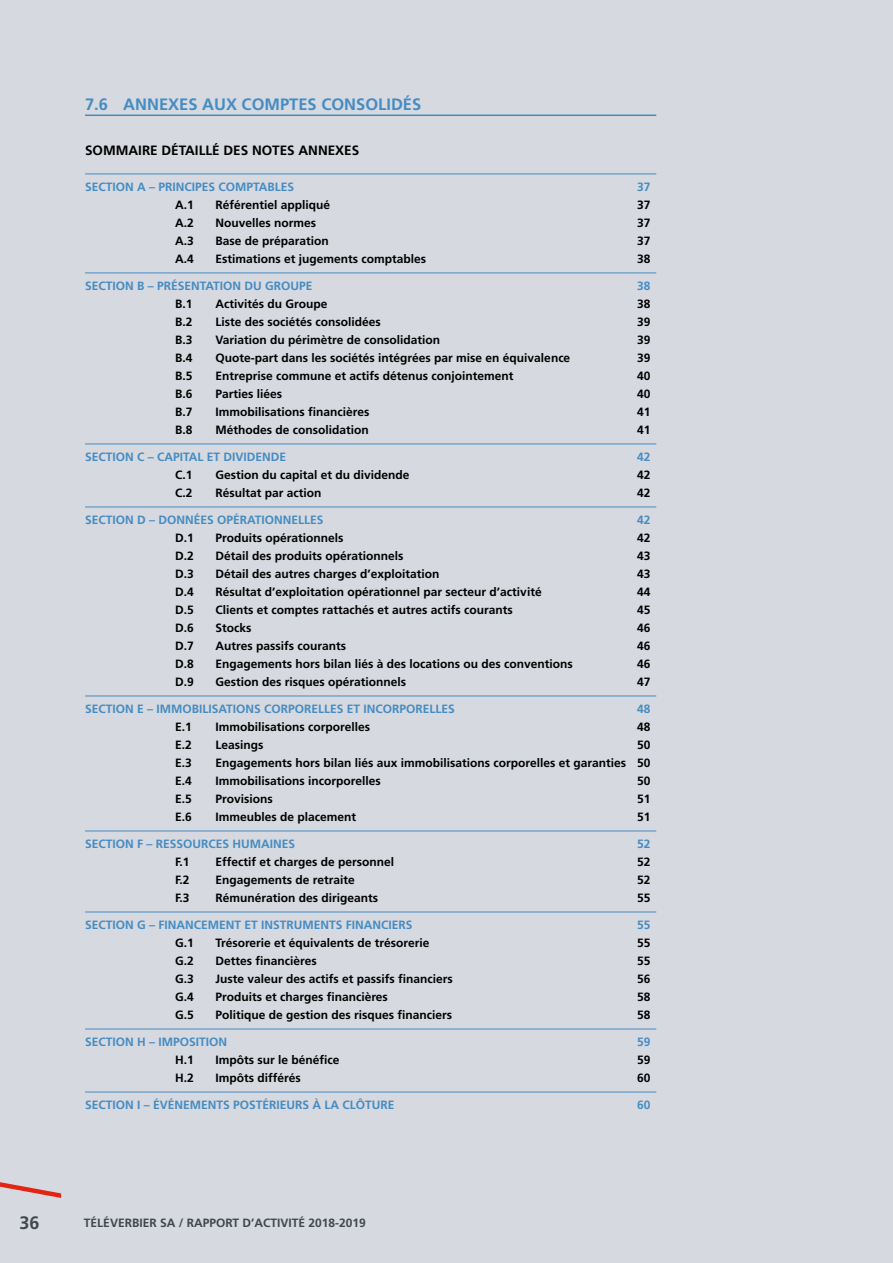
<style>
.page{position:relative;width:893px;height:1263px;background:#d6d9df}
.page>*{position:absolute;margin:0;border:0;box-sizing:border-box;transform-origin:0 0}
.t1{font:700 18px "Frutiger";color:#404750}
.t2{font:700 16.5px "Frutiger";color:#458cc3}
.t3{font:700 13.5px "Frutiger";color:#000}
.t4{font:700 12px "Frutiger";color:#000}
.t5{font:700 12px "Frutiger";color:#458cc3}
.t6{font:700 12px "Frutiger";color:#404750}
</style>
<div class="page">
<hr style="left:85px;top:115px;width:571px;height:1px;background:#458cc3">
<hr style="left:85px;top:174px;width:571px;height:1px;background:#458cc3">
<hr style="left:85px;top:273px;width:571px;height:1px;background:#458cc3">
<hr style="left:85px;top:444px;width:571px;height:1px;background:#458cc3">
<hr style="left:85px;top:507px;width:571px;height:1px;background:#458cc3">
<hr style="left:85px;top:696px;width:571px;height:1px;background:#458cc3">
<hr style="left:85px;top:831px;width:571px;height:1px;background:#458cc3">
<hr style="left:85px;top:912px;width:571px;height:1px;background:#458cc3">
<hr style="left:85px;top:1029px;width:571px;height:1px;background:#458cc3">
<hr style="left:85px;top:1092px;width:571px;height:1px;background:#458cc3">
<svg style="left:0;top:1182px;width:62px;height:16px"></svg>
<h2 class="t2" style="left:85px;top:95px;width:338px">7.6 ANNEXES AUX COMPTES CONSOLIDÉS</h2>
<p class="t3" style="left:85px;top:143px;width:276px">SOMMAIRE DÉTAILLÉ DES NOTES ANNEXES</p>
<p class="t5" style="left:85px;top:180px;width:211px">SECTION A – PRINCIPES COMPTABLES</p>
<p class="t5" style="left:637px;top:180px;width:15px">37</p>
<p class="t4" style="left:175px;top:198px;width:20px">A.1</p>
<p class="t4" style="left:216px;top:198px;width:116px">Référentiel appliqué</p>
<p class="t4" style="left:637px;top:198px;width:15px">37</p>
<p class="t4" style="left:175px;top:216px;width:20px">A.2</p>
<p class="t4" style="left:216px;top:216px;width:102px">Nouvelles normes</p>
<p class="t4" style="left:637px;top:216px;width:15px">37</p>
<p class="t4" style="left:175px;top:234px;width:20px">A.3</p>
<p class="t4" style="left:216px;top:234px;width:115px">Base de préparation</p>
<p class="t4" style="left:637px;top:234px;width:15px">37</p>
<p class="t4" style="left:175px;top:252px;width:20px">A.4</p>
<p class="t4" style="left:216px;top:252px;width:212px">Estimations et jugements comptables</p>
<p class="t4" style="left:637px;top:252px;width:15px">38</p>
<p class="t5" style="left:85px;top:279px;width:229px">SECTION B – PRÉSENTATION DU GROUPE</p>
<p class="t5" style="left:637px;top:279px;width:15px">38</p>
<p class="t4" style="left:175px;top:297px;width:19px">B.1</p>
<p class="t4" style="left:216px;top:297px;width:113px">Activités du Groupe</p>
<p class="t4" style="left:637px;top:297px;width:15px">38</p>
<p class="t4" style="left:175px;top:315px;width:19px">B.2</p>
<p class="t4" style="left:216px;top:315px;width:167px">Liste des sociétés consolidées</p>
<p class="t4" style="left:637px;top:315px;width:15px">39</p>
<p class="t4" style="left:175px;top:333px;width:19px">B.3</p>
<p class="t4" style="left:216px;top:333px;width:226px">Variation du périmètre de consolidation</p>
<p class="t4" style="left:637px;top:333px;width:15px">39</p>
<p class="t4" style="left:175px;top:351px;width:19px">B.4</p>
<p class="t4" style="left:216px;top:351px;width:356px">Quote-part dans les sociétés intégrées par mise en équivalence</p>
<p class="t4" style="left:637px;top:351px;width:15px">39</p>
<p class="t4" style="left:175px;top:369px;width:19px">B.5</p>
<p class="t4" style="left:216px;top:369px;width:299px">Entreprise commune et actifs détenus conjointement</p>
<p class="t4" style="left:637px;top:369px;width:15px">40</p>
<p class="t4" style="left:175px;top:387px;width:19px">B.6</p>
<p class="t4" style="left:216px;top:387px;width:68px">Parties liées</p>
<p class="t4" style="left:637px;top:387px;width:15px">40</p>
<p class="t4" style="left:175px;top:405px;width:19px">B.7</p>
<p class="t4" style="left:216px;top:405px;width:155px">Immobilisations financières</p>
<p class="t4" style="left:637px;top:405px;width:15px">41</p>
<p class="t4" style="left:175px;top:423px;width:19px">B.8</p>
<p class="t4" style="left:216px;top:423px;width:155px">Méthodes de consolidation</p>
<p class="t4" style="left:637px;top:423px;width:15px">41</p>
<p class="t5" style="left:85px;top:450px;width:203px">SECTION C – CAPITAL ET DIVIDENDE</p>
<p class="t5" style="left:637px;top:450px;width:15px">42</p>
<p class="t4" style="left:175px;top:468px;width:19px">C.1</p>
<p class="t4" style="left:216px;top:468px;width:196px">Gestion du capital et du dividende</p>
<p class="t4" style="left:637px;top:468px;width:15px">42</p>
<p class="t4" style="left:175px;top:486px;width:19px">C.2</p>
<p class="t4" style="left:216px;top:486px;width:108px">Résultat par action</p>
<p class="t4" style="left:637px;top:486px;width:15px">42</p>
<p class="t5" style="left:85px;top:513px;width:240px">SECTION D – DONNÉES OPÉRATIONNELLES</p>
<p class="t5" style="left:637px;top:513px;width:15px">42</p>
<p class="t4" style="left:175px;top:531px;width:20px">D.1</p>
<p class="t4" style="left:216px;top:531px;width:129px">Produits opérationnels</p>
<p class="t4" style="left:637px;top:531px;width:15px">42</p>
<p class="t4" style="left:175px;top:549px;width:20px">D.2</p>
<p class="t4" style="left:216px;top:549px;width:189px">Détail des produits opérationnels</p>
<p class="t4" style="left:637px;top:549px;width:15px">43</p>
<p class="t4" style="left:175px;top:567px;width:20px">D.3</p>
<p class="t4" style="left:216px;top:567px;width:225px">Détail des autres charges d’exploitation</p>
<p class="t4" style="left:637px;top:567px;width:15px">43</p>
<p class="t4" style="left:175px;top:585px;width:20px">D.4</p>
<p class="t4" style="left:216px;top:585px;width:328px">Résultat d’exploitation opérationnel par secteur d’activité</p>
<p class="t4" style="left:637px;top:585px;width:15px">44</p>
<p class="t4" style="left:175px;top:603px;width:20px">D.5</p>
<p class="t4" style="left:216px;top:603px;width:299px">Clients et comptes rattachés et autres actifs courants</p>
<p class="t4" style="left:637px;top:603px;width:15px">45</p>
<p class="t4" style="left:175px;top:621px;width:20px">D.6</p>
<p class="t4" style="left:216px;top:621px;width:37px">Stocks</p>
<p class="t4" style="left:637px;top:621px;width:15px">46</p>
<p class="t4" style="left:175px;top:639px;width:20px">D.7</p>
<p class="t4" style="left:216px;top:639px;width:132px">Autres passifs courants</p>
<p class="t4" style="left:637px;top:639px;width:15px">46</p>
<p class="t4" style="left:175px;top:657px;width:20px">D.8</p>
<p class="t4" style="left:216px;top:657px;width:359px">Engagements hors bilan liés à des locations ou des conventions</p>
<p class="t4" style="left:637px;top:657px;width:15px">46</p>
<p class="t4" style="left:175px;top:675px;width:20px">D.9</p>
<p class="t4" style="left:216px;top:675px;width:192px">Gestion des risques opérationnels</p>
<p class="t4" style="left:637px;top:675px;width:15px">47</p>
<p class="t5" style="left:85px;top:702px;width:371px">SECTION E – IMMOBILISATIONS CORPORELLES ET INCORPORELLES</p>
<p class="t5" style="left:637px;top:702px;width:15px">48</p>
<p class="t4" style="left:175px;top:720px;width:18px">E.1</p>
<p class="t4" style="left:216px;top:720px;width:156px">Immobilisations corporelles</p>
<p class="t4" style="left:637px;top:720px;width:15px">48</p>
<p class="t4" style="left:175px;top:738px;width:18px">E.2</p>
<p class="t4" style="left:216px;top:738px;width:49px">Leasings</p>
<p class="t4" style="left:637px;top:738px;width:15px">50</p>
<p class="t4" style="left:175px;top:756px;width:18px">E.3</p>
<p class="t4" style="left:216px;top:756px;width:436px">Engagements hors bilan liés aux immobilisations corporelles et garanties 50</p>
<p class="t4" style="left:175px;top:774px;width:18px">E.4</p>
<p class="t4" style="left:216px;top:774px;width:167px">Immobilisations incorporelles</p>
<p class="t4" style="left:637px;top:774px;width:15px">50</p>
<p class="t4" style="left:175px;top:792px;width:18px">E.5</p>
<p class="t4" style="left:216px;top:792px;width:59px">Provisions</p>
<p class="t4" style="left:637px;top:792px;width:15px">51</p>
<p class="t4" style="left:175px;top:810px;width:18px">E.6</p>
<p class="t4" style="left:216px;top:810px;width:142px">Immeubles de placement</p>
<p class="t4" style="left:637px;top:810px;width:15px">51</p>
<p class="t5" style="left:85px;top:837px;width:212px">SECTION F – RESSOURCES HUMAINES</p>
<p class="t5" style="left:637px;top:837px;width:15px">52</p>
<p class="t4" style="left:175px;top:855px;width:16px">F.1</p>
<p class="t4" style="left:216px;top:855px;width:180px">Effectif et charges de personnel</p>
<p class="t4" style="left:637px;top:855px;width:15px">52</p>
<p class="t4" style="left:175px;top:873px;width:16px">F.2</p>
<p class="t4" style="left:216px;top:873px;width:141px">Engagements de retraite</p>
<p class="t4" style="left:637px;top:873px;width:15px">52</p>
<p class="t4" style="left:175px;top:891px;width:16px">F.3</p>
<p class="t4" style="left:216px;top:891px;width:164px">Rémunération des dirigeants</p>
<p class="t4" style="left:637px;top:891px;width:15px">55</p>
<p class="t5" style="left:85px;top:918px;width:329px">SECTION G – FINANCEMENT ET INSTRUMENTS FINANCIERS</p>
<p class="t5" style="left:637px;top:918px;width:15px">55</p>
<p class="t4" style="left:175px;top:936px;width:20px">G.1</p>
<p class="t4" style="left:216px;top:936px;width:215px">Trésorerie et équivalents de trésorerie</p>
<p class="t4" style="left:637px;top:936px;width:15px">55</p>
<p class="t4" style="left:175px;top:954px;width:20px">G.2</p>
<p class="t4" style="left:216px;top:954px;width:103px">Dettes financières</p>
<p class="t4" style="left:637px;top:954px;width:15px">55</p>
<p class="t4" style="left:175px;top:972px;width:20px">G.3</p>
<p class="t4" style="left:216px;top:972px;width:239px">Juste valeur des actifs et passifs financiers</p>
<p class="t4" style="left:637px;top:972px;width:15px">56</p>
<p class="t4" style="left:175px;top:990px;width:20px">G.4</p>
<p class="t4" style="left:216px;top:990px;width:174px">Produits et charges financières</p>
<p class="t4" style="left:637px;top:990px;width:15px">58</p>
<p class="t4" style="left:175px;top:1008px;width:20px">G.5</p>
<p class="t4" style="left:216px;top:1008px;width:238px">Politique de gestion des risques financiers</p>
<p class="t4" style="left:637px;top:1008px;width:15px">58</p>
<p class="t5" style="left:85px;top:1035px;width:144px">SECTION H – IMPOSITION</p>
<p class="t5" style="left:637px;top:1035px;width:15px">59</p>
<p class="t4" style="left:175px;top:1053px;width:20px">H.1</p>
<p class="t4" style="left:216px;top:1053px;width:126px">Impôts sur le bénéfice</p>
<p class="t4" style="left:637px;top:1053px;width:15px">59</p>
<p class="t4" style="left:175px;top:1071px;width:20px">H.2</p>
<p class="t4" style="left:216px;top:1071px;width:87px">Impôts différés</p>
<p class="t4" style="left:637px;top:1071px;width:15px">60</p>
<p class="t5" style="left:85px;top:1098px;width:311px">SECTION I – ÉVÉNEMENTS POSTÉRIEURS À LA CLÔTURE</p>
<p class="t5" style="left:637px;top:1098px;width:15px">60</p>
<h1 class="t1" style="left:20px;top:1212px;width:22px">36</h1>
<p class="t6" style="left:84px;top:1216px;width:283px">TÉLÉVERBIER SA / RAPPORT D’ACTIVITÉ 2018-2019</p>
</div>
